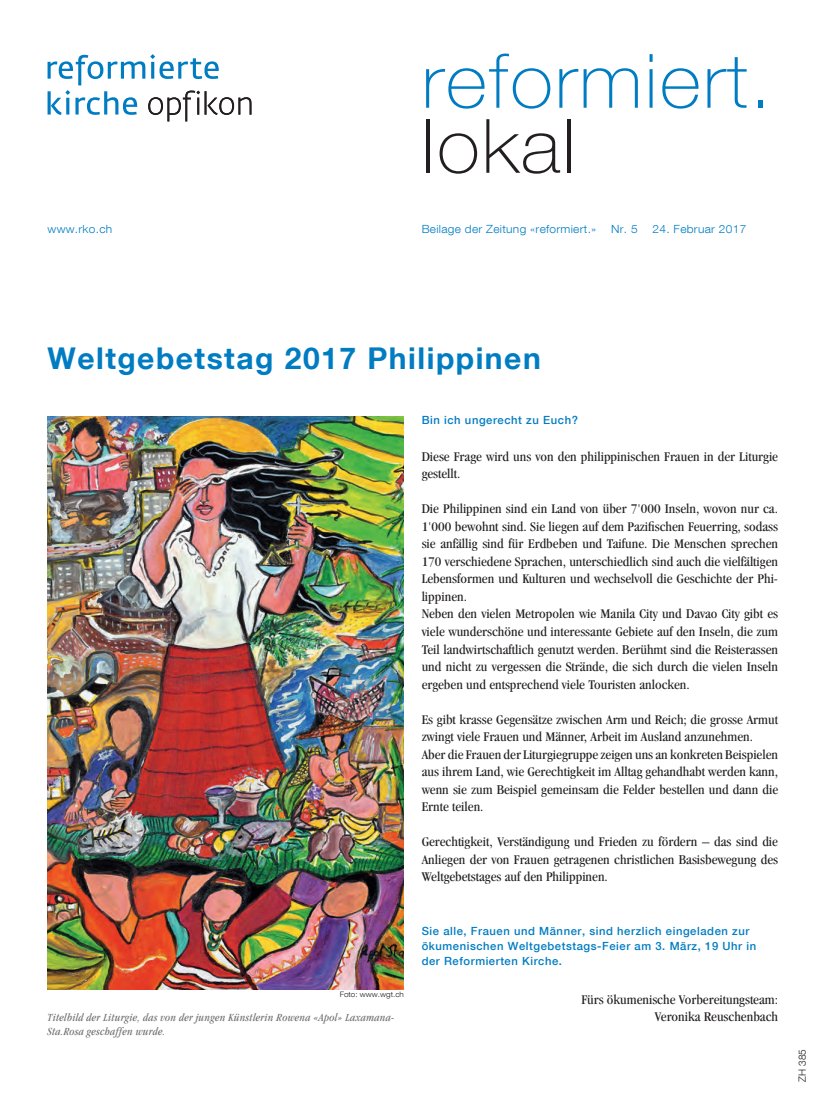
<style>
.page{position:relative;width:815px;height:1109px;background:#fff}
.page>*{position:absolute;margin:0;border:0;box-sizing:border-box;transform-origin:0 0}
.t1{font:100 75px "Helvetica Neue LT Com";letter-spacing:.025em;color:#007cc2;scale:1.06 1}
.t2{font:100 75px "Helvetica Neue LT Com";letter-spacing:.025em;color:#231f20;scale:1.06 1}
.Headline{font:700 30px "Helvetica Neue LT Com";letter-spacing:.05em;color:#007cc2}
.t3{font:condensed 13.75px/17.5px "Garamond";color:#231f20;text-align:justify;scale:1.08 1}
.Kalender_Datum{font:500 11.25px/15px "Helvetica Neue LT Com";letter-spacing:.05em;color:#007cc2}
.Bildlegenden{font:italic condensed 11.25px "Garamond";letter-spacing:.025em;color:#6c6d70}
.t4{font:300 11.25px "Helvetica Neue LT Com";letter-spacing:.025em;color:#007cc2;scale:1.06 1}
.Impressum{font:300 10px "Helvetica Neue LT Com";color:#231f20}
.Bildnachweis{font:300 7.5px "Helvetica Neue LT Com";color:#231f20;scale:1.08 1}
</style>
<div class="page">
<svg style="left:48px;top:54px;width:203px;height:67px"></svg>
<img style="left:48px;top:416px;width:356px;height:573px">
<p class="t1" style="left:421px;top:36px;width:332px">reformiert.</p>
<p class="t2" style="left:421px;top:102px;width:147px">lokal</p>
<p class="t4" style="left:48px;top:222px;width:63px">www.rko.ch</p>
<p class="t4" style="left:421px;top:222px;width:166px">Beilage der Zeitung «reformiert.»</p>
<p class="t4" style="left:611px;top:222px;width:27px">Nr. 5</p>
<p class="t4" style="left:652px;top:222px;width:90px">24. Februar 2017</p>
<p class="Headline" style="left:48px;top:339px;width:494px">Weltgebetstag 2017 Philippinen</p>
<p class="Bildnachweis" style="left:339px;top:989px;width:61px">Foto: www.wgt.ch</p>
<p class="Bildlegenden" style="left:48px;top:1011px;width:348px">Titelbild der Liturgie, das von der jungen Künstlerin Rowena «Apol» Laxamana-</p>
<p class="Bildlegenden" style="left:48px;top:1025px;width:119px">Sta.Rosa geschaffen wurde.</p>
<p class="Kalender_Datum" style="left:421px;top:412px;width:158px">Bin ich ungerecht zu Euch?</p>
<p class="t3" style="left:421px;top:447px;width:331px">Diese Frage wird uns von den philippinischen Frauen in der Liturgie gestellt.</p>
<p class="t3" style="left:421px;top:500px;width:331px">Die Philippinen sind ein Land von über 7'000 Inseln, wovon nur ca.<br>1'000 bewohnt sind. Sie liegen auf dem Pazifischen Feuerring, sodass sie anfällig sind für Erdbeben und Taifune. Die Menschen sprechen 170 verschiedene Sprachen, unterschiedlich sind auch die vielfältigen Lebensformen und Kulturen und wechselvoll die Geschichte der Phi&shy;lippinen.</p>
<p class="t3" style="left:421px;top:605px;width:331px">Neben den vielen Metropolen wie Manila City und Davao City gibt es viele wunderschöne und interessante Gebiete auf den Inseln, die zum Teil landwirtschaftlich genutzt werden. Berühmt sind die Reisterassen und nicht zu vergessen die Strände, die sich durch die vielen Inseln ergeben und entsprechend viele Touristen anlocken.</p>
<p class="t3" style="left:421px;top:710px;width:331px">Es gibt krasse Gegensätze zwischen Arm und Reich; die grosse Armut zwingt viele Frauen und Männer, Arbeit im Ausland anzunehmen.</p>
<p class="t3" style="left:421px;top:745px;width:331px">Aber die Frauen der Liturgiegruppe zeigen uns an konkreten Beispielen aus ihrem Land, wie Gerechtigkeit im Alltag gehandhabt werden kann, wenn sie zum Beispiel gemeinsam die Felder bestellen und dann die Ernte teilen.</p>
<p class="t3" style="left:421px;top:832px;width:331px">Gerechtigkeit, Verständigung und Frieden zu fördern – das sind die Anliegen der von Frauen getragenen christlichen Basisbewegung des Weltgebetstages auf den Philippinen.</p>
<p class="Kalender_Datum" style="left:421px;top:923px;width:336px">Sie alle, Frauen und Männer, sind herzlich eingeladen zur ökumenischen Weltgebetstags-Feier am 3. März, 19 Uhr in der Reformierten Kirche.</p>
<p class="t3" style="left:581px;top:990px;width:183px">Fürs ökumenische Vorbereitungsteam:</p>
<p class="t3" style="left:654px;top:1007px;width:116px">Veronika Reuschenbach</p>
<p class="Impressum" style="left:796px;top:1081px;width:34px;rotate:-90deg">ZH 385</p>
</div>
